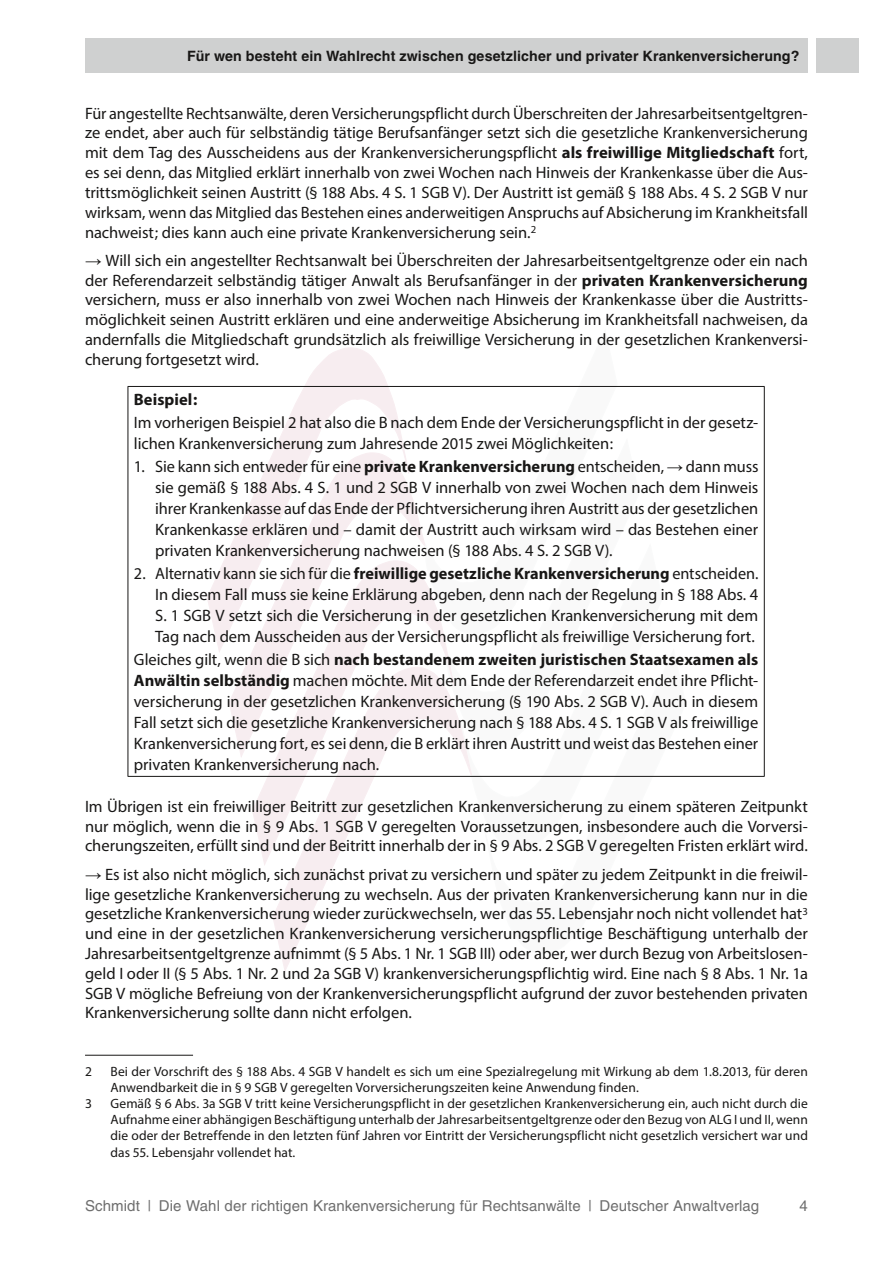
<style>
.page{position:relative;width:893px;height:1263px;background:#fff}
.page>*{position:absolute;margin:0;border:0;box-sizing:border-box;transform-origin:0 0}
.t1{font:16.5px/19.8px "Myriad Pro";letter-spacing:-.005em;color:#181716;text-align:justify}
.t2{font:700 16.5px "Myriad Pro";letter-spacing:.005em;color:#181716}
.t3{font:15px "Helvetica";letter-spacing:.005em;color:#6e6e6e}
.t4{font:700 14.25px "Helvetica";letter-spacing:.005em;color:#181716}
.t5{font:13.5px/16.2px "Myriad Pro";letter-spacing:.005em;color:#181716}
.s1{font-weight:700}
.s2{font-family:"Arial"}
</style>
<div class="page">
<div style="left:85px;top:38px;width:723px;height:34px;background:#cfd0d0"></div>
<div style="left:816px;top:38px;width:43px;height:34px;background:#cfd0d0"></div>
<svg style="left:207px;top:347px;width:198px;height:305px"></svg>
<svg style="left:251px;top:585px;width:199px;height:280px"></svg>
<svg style="left:272px;top:666px;width:202px;height:305px"></svg>
<svg style="left:228px;top:452px;width:199px;height:306px"></svg>
<hr style="left:128px;top:386px;width:637px;height:1px;background:#181716">
<hr style="left:128px;top:387px;width:1px;height:389px;background:#181716">
<hr style="left:764px;top:387px;width:1px;height:389px;background:#181716">
<hr style="left:128px;top:776px;width:637px;height:1px;background:#181716">
<hr style="left:85px;top:1055px;width:108px;height:1px;background:#181716">
<p class="t4" style="left:187px;top:47px;width:614px">Für wen besteht ein Wahlrecht zwischen gesetzlicher und privater Krankenversicherung?</p>
<p class="t1" style="left:85px;top:103px;width:724px">Für angestellte Rechtsanwälte, deren Versicherungspflicht durch Überschreiten der Jahresarbeitsentgeltgren&shy;ze endet, aber auch für selbständig tätige Berufsanfänger setzt sich die gesetzliche Krankenversicherung mit dem Tag des Ausscheidens aus der Krankenversicherungspflicht <span class="s1">als freiwillige Mitgliedschaft</span> fort, es sei denn, das Mitglied erklärt innerhalb von zwei Wochen nach Hinweis der Krankenkasse über die Aus&shy;trittsmöglichkeit seinen Austritt (§ 188 Abs. 4 S. 1 SGB V). Der Austritt ist gemäß § 188 Abs. 4 S. 2 SGB V nur wirksam, wenn das Mitglied das Bestehen eines anderweitigen Anspruchs auf Absicherung im Krankheitsfall nachweist; dies kann auch eine private Krankenversicherung sein.<sup>2</sup></p>
<p class="t1" style="left:85px;top:250px;width:724px"><span class="s2">→</span> Will sich ein angestellter Rechtsanwalt bei Überschreiten der Jahresarbeitsentgeltgrenze oder ein nach der Referendarzeit selbständig tätiger Anwalt als Berufsanfänger in der <span class="s1">privaten Krankenversicherung </span>versichern, muss er also innerhalb von zwei Wochen nach Hinweis der Krankenkasse über die Austritts&shy;möglichkeit seinen Austritt erklären und eine anderweitige Absicherung im Krankheitsfall nachweisen, da andernfalls die Mitgliedschaft grundsätzlich als freiwillige Versicherung in der gesetzlichen Krankenversi&shy;cherung fortgesetzt wird.</p>
<p class="t2" style="left:134px;top:388px;width:65px">Beispiel:</p>
<p class="t1" style="left:134px;top:412px;width:625px;line-height:21px">Im vorherigen Beispiel 2 hat also die B nach dem Ende der Versicherungspflicht in der gesetz&shy;lichen Krankenversicherung zum Jahresende 2015 zwei Möglichkeiten:</p>
<p class="t1" style="left:155px;top:456px;width:605px;line-height:21px;text-indent:-21px">1. Sie kann sich entweder für eine <span class="s1">private Krankenversicherung</span> entscheiden, <span class="s2">→</span> dann muss sie gemäß § 188 Abs. 4 S. 1 und 2 SGB V innerhalb von zwei Wochen nach dem Hinweis ihrer Krankenkasse auf das Ende der Pflichtversicherung ihren Austritt aus der gesetzlichen Krankenkasse erklären und – damit der Austritt auch wirksam wird – das Bestehen einer privaten Krankenversicherung nachweisen (§ 188 Abs. 4 S. 2 SGB V).</p>
<p class="t1" style="left:155px;top:563px;width:605px;line-height:21px;text-indent:-21px">2. Alternativ kann sie sich für die <span class="s1">freiwillige gesetzliche Krankenversicherung</span> entscheiden.<br>In diesem Fall muss sie keine Erklärung abgeben, denn nach der Regelung in § 188 Abs. 4<br>S. 1 SGB V setzt sich die Versicherung in der gesetzlichen Krankenversicherung mit dem Tag nach dem Ausscheiden aus der Versicherungspflicht als freiwillige Versicherung fort.</p>
<p class="t1" style="left:134px;top:649px;width:626px;line-height:21px">Gleiches gilt, wenn die B sich <span class="s1">nach bestandenem zweiten juristischen Staatsexamen als Anwältin selbständig</span> machen möchte. Mit dem Ende der Referendarzeit endet ihre Pflicht&shy;versicherung in der gesetzlichen Krankenversicherung (§ 190 Abs. 2 SGB V). Auch in diesem Fall setzt sich die gesetzliche Krankenversicherung nach § 188 Abs. 4 S. 1 SGB V als freiwillige Krankenversicherung fort, es sei denn, die B erklärt ihren Austritt und weist das Bestehen einer privaten Krankenversicherung nach.</p>
<p class="t1" style="left:85px;top:796px;width:724px">Im Übrigen ist ein freiwilliger Beitritt zur gesetzlichen Krankenversicherung zu einem späteren Zeitpunkt nur möglich, wenn die in § 9 Abs. 1 SGB V geregelten Voraussetzungen, insbesondere auch die Vorversi&shy;cherungszeiten, erfüllt sind und der Beitritt innerhalb der in § 9 Abs. 2 SGB V geregelten Fristen erklärt wird.</p>
<p class="t1" style="left:85px;top:864px;width:724px"><span class="s2">→</span> Es ist also nicht möglich, sich zunächst privat zu versichern und später zu jedem Zeitpunkt in die freiwil&shy;lige gesetzliche Krankenversicherung zu wechseln. Aus der privaten Krankenversicherung kann nur in die gesetzliche Krankenversicherung wieder zurückwechseln, wer das 55. Lebensjahr noch nicht vollendet hat<sup>3 </sup>und eine in der gesetzlichen Krankenversicherung versicherungspflichtige Beschäftigung unterhalb der Jahresarbeitsentgeltgrenze aufnimmt (§ 5 Abs. 1 Nr. 1 SGB III) oder aber, wer durch Bezug von Arbeitslosen&shy;geld I oder II (§ 5 Abs. 1 Nr. 2 und 2a SGB V) krankenversicherungspflichtig wird. Eine nach § 8 Abs. 1 Nr. 1a SGB V mögliche Befreiung von der Krankenversicherungspflicht aufgrund der zuvor bestehenden privaten Krankenversicherung sollte dann nicht erfolgen.</p>
<p class="t5" style="left:85px;top:1063px;width:8px">2</p>
<p class="t5" style="left:111px;top:1063px;width:699px">Bei der Vorschrift des § 188 Abs. 4 SGB V handelt es sich um eine Spezialregelung mit Wirkung ab dem 1.8.2013, für deren<br>Anwendbarkeit die in § 9 SGB V geregelten Vorversicherungszeiten keine Anwendung finden.</p>
<p class="t5" style="left:85px;top:1095px;width:8px">3</p>
<p class="t5" style="left:111px;top:1095px;width:699px;text-align:justify">Gemäß § 6 Abs. 3a SGB V tritt keine Versicherungspflicht in der gesetzlichen Krankenversicherung ein, auch nicht durch die Aufnahme einer abhängigen Beschäftigung unterhalb der Jahresarbeitsentgeltgrenze oder den Bezug von ALG I und II, wenn die oder der Betreffende in den letzten fünf Jahren vor Eintritt der Versicherungspflicht nicht gesetzlich versichert war und das 55. Lebensjahr vollendet hat.</p>
<p class="t3" style="left:85px;top:1197px;width:676px">Schmidt | Die Wahl der richtigen Krankenversicherung für Rechtsanwälte | Deutscher Anwaltverlag</p>
<p class="t3" style="left:800px;top:1197px;width:10px">4</p>
</div>
